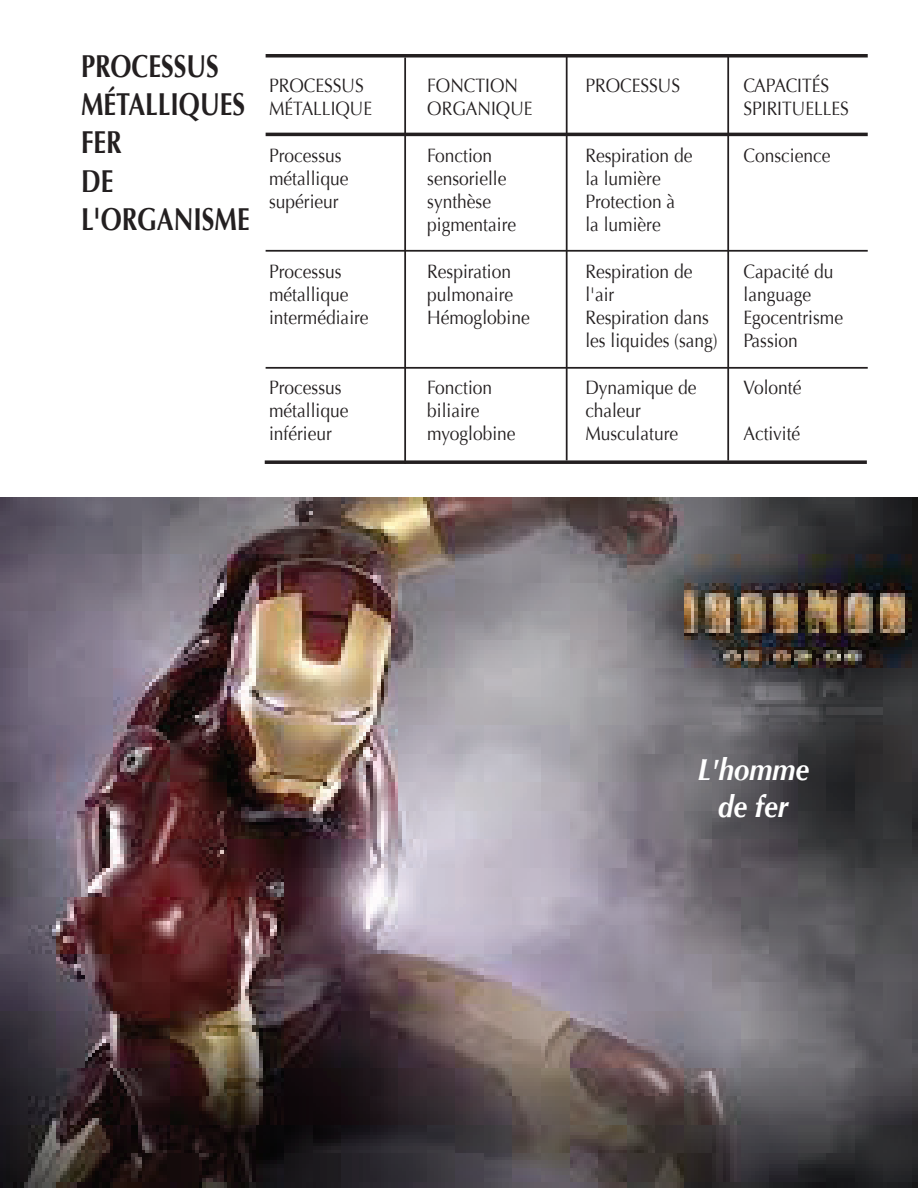
<style>
.page{position:relative;width:918px;height:1188px;background:#fff}
.page>*{position:absolute;margin:0;border:0;box-sizing:border-box;transform-origin:0 0}
.t1{font:700 31.65px/38.1px "Optima";color:#231f20;scale:.8 1}
.t2{font:italic 700 30.6px/36.8px "Optima";color:#fff;text-align:center;scale:.9 1}
.t3{font:19.35px "Optima";color:#231f20;scale:.9 1}
</style>
<div class="page">
<svg style="left:266px;top:54px;width:602px;height:4px;background:#3d3a3b"></svg>
<hr style="left:266px;top:133px;width:602px;height:3px;background:#231f20">
<hr style="left:266px;top:250px;width:602px;height:2px;background:#231f20">
<hr style="left:266px;top:367px;width:602px;height:2px;background:#231f20">
<svg style="left:265px;top:460px;width:602px;height:4px;background:#3c393a"></svg>
<hr style="left:566px;top:54px;width:2px;height:406px;background:#231f20">
<hr style="left:404px;top:58px;width:2px;height:406px;background:#231f20">
<hr style="left:727px;top:54px;width:2px;height:406px;background:#231f20">
<img style="left:0;top:497px;width:918px;height:691px">
<h1 class="t1" style="left:81px;top:48px;width:212px">PROCESSUS<br>MÉTALLIQUES<br>FER<br>DE<br>L'ORGANISME</h1>
<p class="t3" style="left:269px;top:74px;width:107px">PROCESSUS</p>
<p class="t3" style="left:427px;top:74px;width:102px">FONCTION</p>
<p class="t3" style="left:585px;top:74px;width:107px">PROCESSUS</p>
<p class="t3" style="left:744px;top:74px;width:97px">CAPACITÉS</p>
<p class="t3" style="left:269px;top:97px;width:116px">MÉTALLIQUE</p>
<p class="t3" style="left:427px;top:97px;width:119px">ORGANIQUE</p>
<p class="t3" style="left:744px;top:97px;width:119px">SPIRITUELLES</p>
<p class="t3" style="left:269px;top:144px;width:82px">Processus</p>
<p class="t3" style="left:427px;top:144px;width:74px">Fonction</p>
<p class="t3" style="left:585px;top:144px;width:120px">Respiration de</p>
<p class="t3" style="left:744px;top:144px;width:98px">Conscience</p>
<p class="t3" style="left:269px;top:167px;width:90px">métallique</p>
<p class="t3" style="left:427px;top:167px;width:90px">sensorielle</p>
<p class="t3" style="left:585px;top:167px;width:85px">la lumière</p>
<p class="t3" style="left:269px;top:190px;width:79px">supérieur</p>
<p class="t3" style="left:427px;top:190px;width:72px">synthèse</p>
<p class="t3" style="left:585px;top:190px;width:101px">Protection à</p>
<p class="t3" style="left:427px;top:213px;width:100px">pigmentaire</p>
<p class="t3" style="left:585px;top:213px;width:85px">la lumière</p>
<p class="t3" style="left:269px;top:260px;width:82px">Processus</p>
<p class="t3" style="left:427px;top:260px;width:95px">Respiration</p>
<p class="t3" style="left:585px;top:260px;width:120px">Respiration de</p>
<p class="t3" style="left:744px;top:260px;width:101px">Capacité du</p>
<p class="t3" style="left:269px;top:283px;width:90px">métallique</p>
<p class="t3" style="left:427px;top:283px;width:97px">pulmonaire</p>
<p class="t3" style="left:585px;top:283px;width:34px">l'air</p>
<p class="t3" style="left:744px;top:283px;width:77px">language</p>
<p class="t3" style="left:269px;top:306px;width:112px">intermédiaire</p>
<p class="t3" style="left:427px;top:306px;width:115px">Hémoglobine</p>
<p class="t3" style="left:585px;top:306px;width:139px">Respiration dans</p>
<p class="t3" style="left:744px;top:306px;width:112px">Egocentrisme</p>
<p class="t3" style="left:585px;top:329px;width:149px">les liquides (sang)</p>
<p class="t3" style="left:744px;top:329px;width:62px">Passion</p>
<p class="t3" style="left:269px;top:376px;width:82px">Processus</p>
<p class="t3" style="left:427px;top:376px;width:74px">Fonction</p>
<p class="t3" style="left:585px;top:376px;width:125px">Dynamique de</p>
<p class="t3" style="left:744px;top:376px;width:66px">Volonté</p>
<p class="t3" style="left:269px;top:399px;width:90px">métallique</p>
<p class="t3" style="left:427px;top:399px;width:59px">biliaire</p>
<p class="t3" style="left:585px;top:399px;width:63px">chaleur</p>
<p class="t3" style="left:269px;top:422px;width:71px">inférieur</p>
<p class="t3" style="left:427px;top:422px;width:100px">myoglobine</p>
<p class="t3" style="left:585px;top:422px;width:105px">Musculature</p>
<p class="t3" style="left:744px;top:422px;width:65px">Activité</p>
<h2 class="t2" style="left:697px;top:752px;width:126px">L'homme de fer</h2>
</div>
